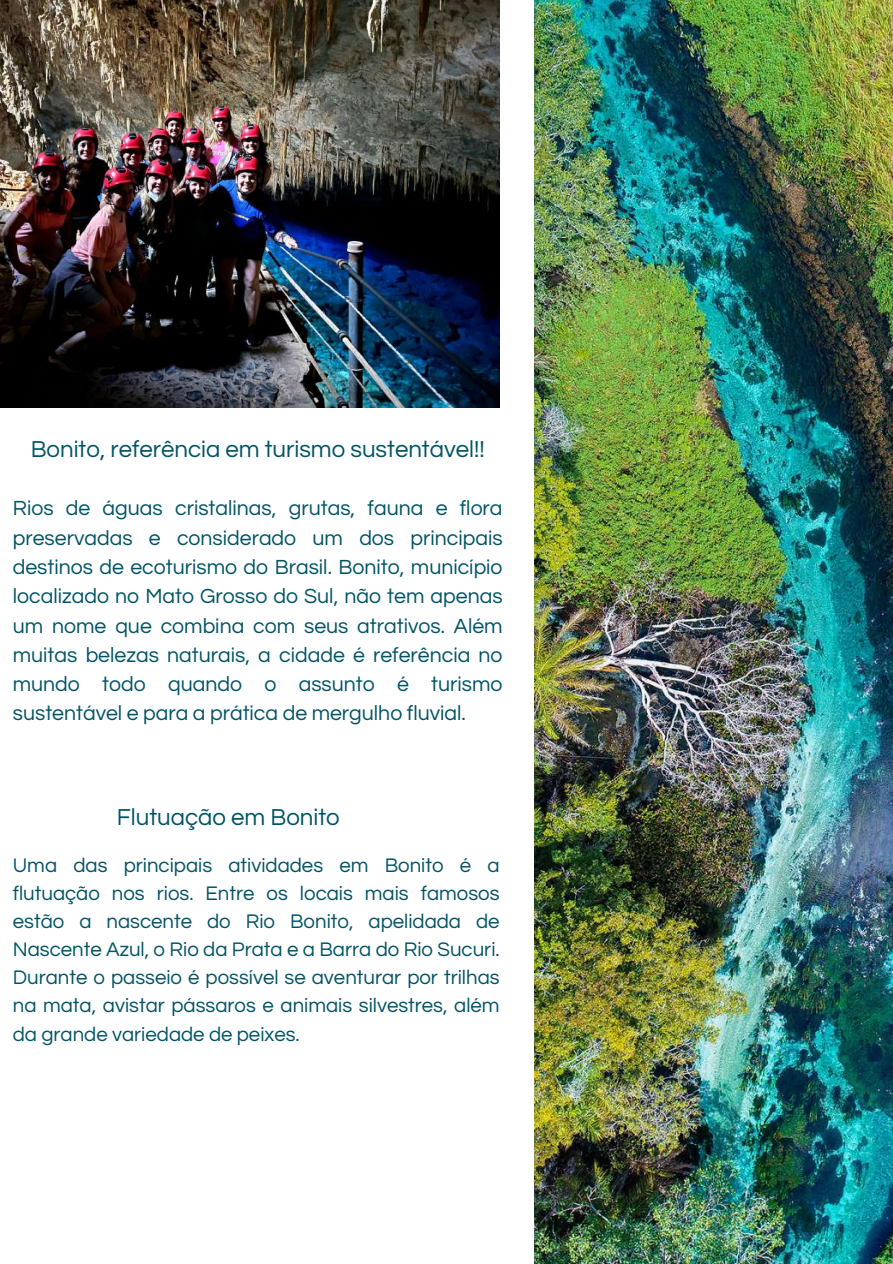
<style>
.page{position:relative;width:893px;height:1264px;background:#fff}
.page>*{position:absolute;margin:0;border:0;box-sizing:border-box;transform-origin:0 0}
.t1{font:24px "Questrial";color:#015466}
.t2{font:21.3px/29.2px "Questrial";color:#015466;text-align:justify}
.t3{font:20.4px/28.2px "Questrial";color:#015466;text-align:justify}
</style>
<div class="page">
<img style="left:0;top:0;width:499px;height:407px">
<img style="left:534px;top:0;width:358px;height:1263px">
<p class="t1" style="left:31px;top:437px;width:455px">Bonito, referência em turismo sustentável!!</p>
<p class="t2" style="left:13px;top:494px;width:491px">Rios de águas cristalinas, grutas, fauna e flora preservadas e considerado um dos principais destinos de ecoturismo do Brasil. Bonito, município localizado no Mato Grosso do Sul, não tem apenas um nome que combina com seus atrativos. Além muitas belezas naturais, a cidade é referência no mundo todo quando o assunto é turismo sustentável e para a prática de mergulho fluvial.</p>
<p class="t1" style="left:117px;top:805px;width:224px">Flutuação em Bonito</p>
<p class="t3" style="left:13px;top:851px;width:488px">Uma das principais atividades em Bonito é a flutuação nos rios. Entre os locais mais famosos estão a nascente do Rio Bonito, apelidada de Nascente Azul, o Rio da Prata e a Barra do Rio Sucuri.<br>Durante o passeio é possível se aventurar por trilhas na mata, avistar pássaros e animais silvestres, além da grande variedade de peixes.</p>
</div>
